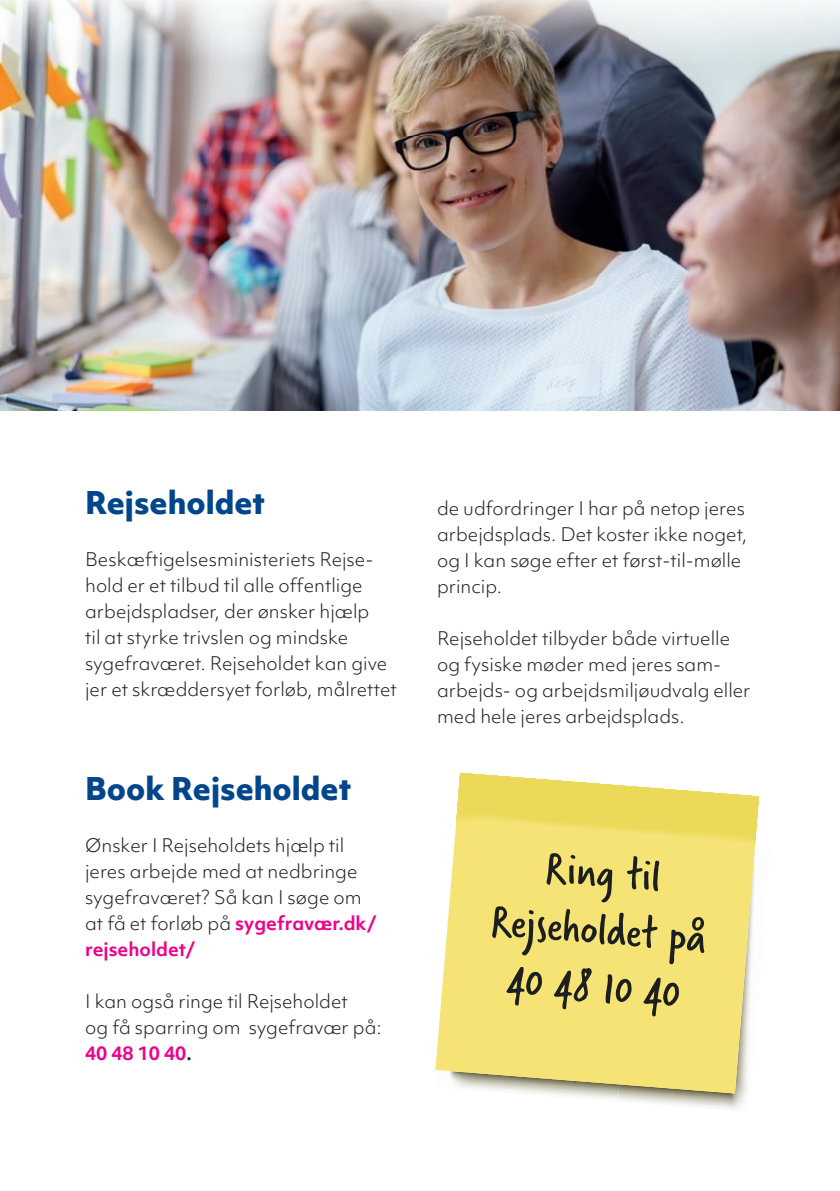
<style>
.page{position:relative;width:840px;height:1191px;background:#fff}
.page>*{position:absolute;margin:0;border:0;box-sizing:border-box;transform-origin:0 0}
.t1{font:47.8px/57.2px "Verveine";color:#1c1f1d;text-align:center}
.t2{font:800 30px "Objektiv Mk 1";color:#01468c}
.t3{font:300 18px/26px "Objektiv Mk 1";color:#231f20}
.s1{font-weight:700;color:#ed028c}
.s2{font-weight:700}
</style>
<div class="page">
<hr style="left:839px;top:0;width:1px;height:1191px;background:#d3ebe7">
<img style="left:0;top:0;width:839px;height:410px">
<img style="left:617px;top:1093px;width:130px;height:16px">
<svg style="left:435px;top:885px;width:314px;height:208px;background:#ede087"></svg>
<svg style="left:451px;top:773px;width:307px;height:245px;background:#f3e379"></svg>
<h2 class="t2" style="left:85px;top:481px;width:182px">Rejseholdet</h2>
<p class="t3" style="left:85px;top:546px;width:313px">Beskæftigelsesministeriets Rejse&shy;hold er et tilbud til alle offentlige arbejdspladser, der ønsker hjælp<br>til at styrke trivslen og mindske sygefraværet. Rejseholdet kan give jer et skræddersyet forløb, målrettet</p>
<h2 class="t2" style="left:85px;top:767px;width:268px">Book Rejseholdet</h2>
<p class="t3" style="left:85px;top:832px;width:293px">Ønsker I Rejseholdets hjælp til jeres arbejde med at nedbringe syge fraværet? Så kan I søge om at få et forløb på <span class="s1">sygefravær.dk/ rejseholdet/</span></p>
<p class="t3" style="left:85px;top:988px;width:298px">I kan også ringe til Rejseholdet<br>og få sparring om sygefravær på:<br><span class="s1">40 48 10 40</span><span class="s2">.</span></p>
<p class="t3" style="left:437px;top:495px;width:311px">de udfordringer I har på netop jeres arbejdsplads. Det koster ikke noget, og I kan søge efter et først-til-mølle princip.</p>
<p class="t3" style="left:437px;top:624px;width:315px">Rejseholdet tilbyder både virtuelle og fysiske møder med jeres sam&shy;arbejds- og arbejdsmiljøudvalg eller med hele jeres arbejds plads.</p>
<p class="t1" style="left:498px;top:835px;width:217px;rotate:5deg">Ring til<br>Rejseholdet på<br>40 48 10 40</p>
</div>
